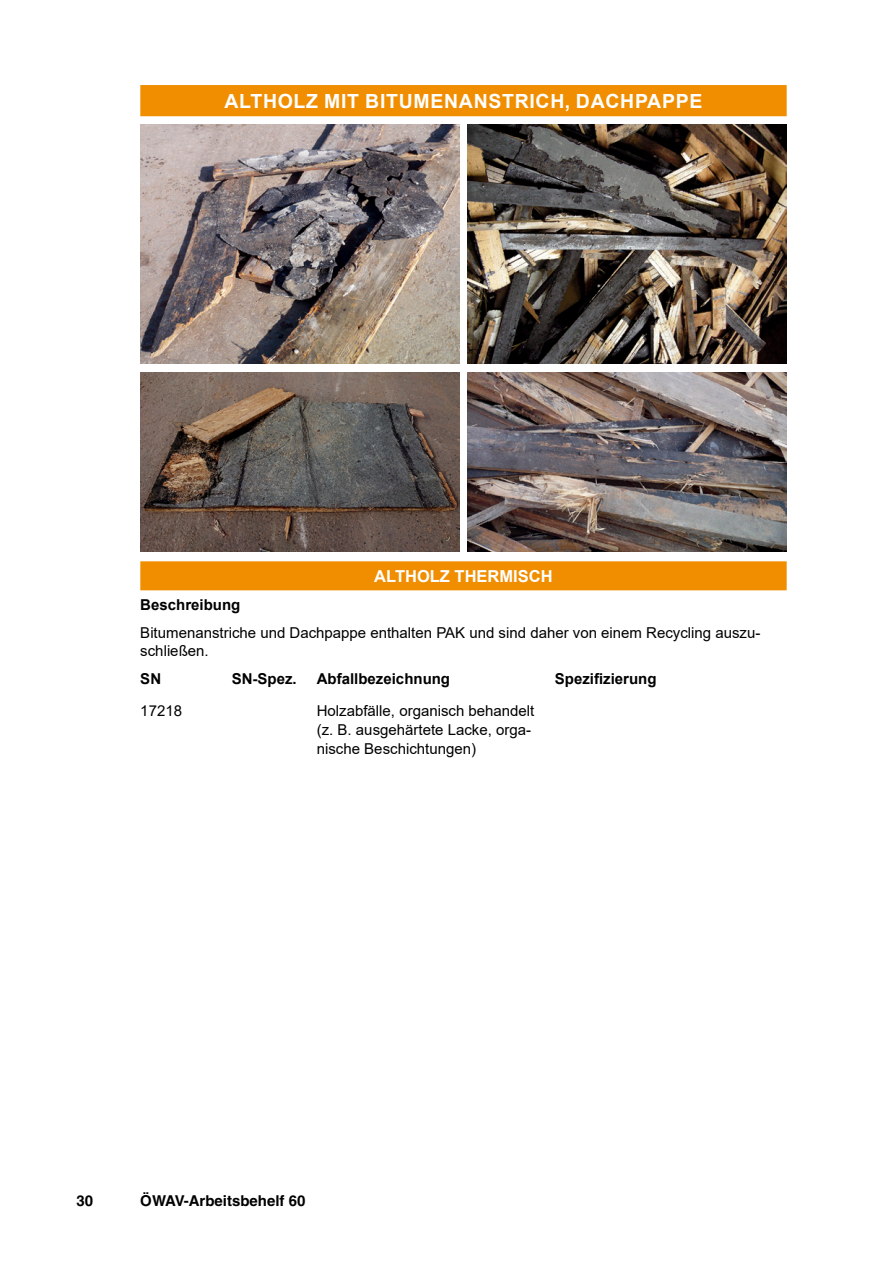
<style>
.page{position:relative;width:893px;height:1263px;background:#fff}
.page>*{position:absolute;margin:0;border:0;box-sizing:border-box;transform-origin:0 0}
.t1{font:700 19.5px "Arial";letter-spacing:.035em;color:#fff}
.t2{font:700 16.5px "Arial";color:#fff}
.t3{font:15px/18.8px "Arial";color:#000}
.t4{font:700 15px "Arial";color:#000}
.t5{font:700 15px "Helvetica";color:#000}
</style>
<div class="page">
<svg style="left:140px;top:85px;width:647px;height:505px;fill:#f18e00"></svg>
<img style="left:140px;top:125px;width:319px;height:239px">
<img style="left:140px;top:372px;width:319px;height:180px">
<img style="left:468px;top:372px;width:319px;height:180px">
<img style="left:468px;top:125px;width:319px;height:239px">
<p class="t1" style="left:224px;top:87px;width:479px">ALTHOLZ MIT BITUMENANSTRICH, DACHPAPPE</p>
<p class="t2" style="left:374px;top:564px;width:180px">ALTHOLZ THERMISCH</p>
<p class="t4" style="left:140px;top:594px;width:102px">Beschreibung</p>
<p class="t3" style="left:140px;top:623px;width:622px">Bitumenanstriche und Dachpappe enthalten PAK und sind daher von einem Recycling auszu&shy;schließen.</p>
<p class="t4" style="left:140px;top:668px;width:22px">SN</p>
<p class="t4" style="left:232px;top:668px;width:67px">SN-Spez.</p>
<p class="t4" style="left:317px;top:668px;width:135px">Abfallbezeichnung</p>
<p class="t4" style="left:555px;top:668px;width:103px">Spezifizierung</p>
<p class="t3" style="left:140px;top:701px;width:43px">17218</p>
<p class="t3" style="left:317px;top:701px;width:219px">Holzabfälle, organisch behandelt (z. B. ausgehärtete Lacke, orga&shy;nische Beschichtungen)</p>
<p class="t5" style="left:77px;top:1191px;width:18px">30</p>
<p class="t5" style="left:140px;top:1191px;width:167px">ÖWAV-Arbeitsbehelf 60</p>
</div>
